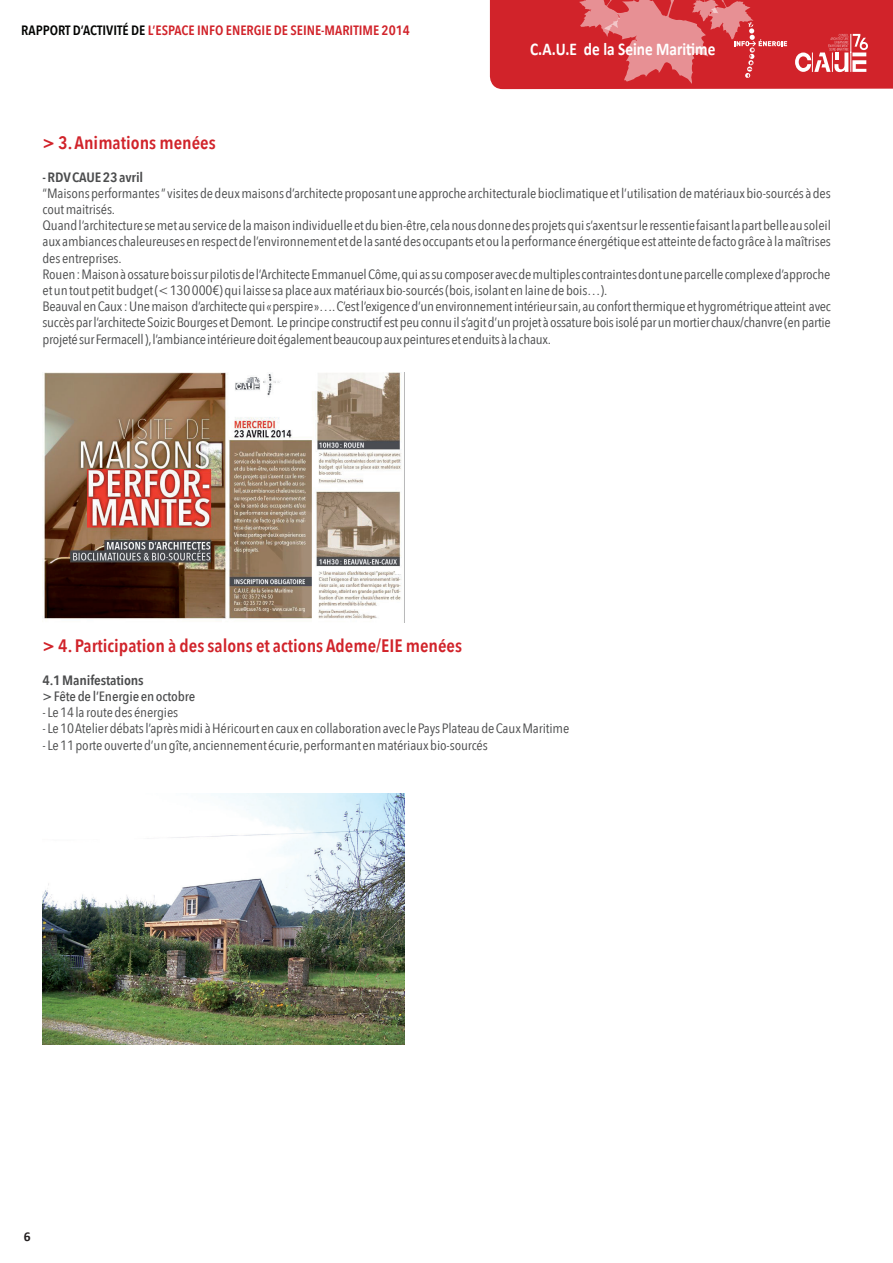
<style>
.page{position:relative;width:893px;height:1263px;background:#fff}
.page>*{position:absolute;margin:0;border:0;box-sizing:border-box;transform-origin:0 0}
.t1{font:600 18px "Avenir Next Condensed";color:#d1232a;scale:1.05 1}
.t2{font:700 18px "Calibri";color:#fff;scale:.85 1}
.t3{font:13.5px/16.2px "Avenir Next Condensed";letter-spacing:-.015em;color:#4b4c4d;scale:1.1 1}
.t4{font:600 13.5px "Avenir Next Condensed";color:#d1232a;scale:1.05 1}
.t5{font:600 13.5px "Avenir Next Condensed";letter-spacing:-.01em;color:#4b4c4d;scale:1.1 1}
.t6{font:500 13.5px "Avenir Next Condensed";letter-spacing:-.01em;color:#4b4c4d;scale:1.1 1}
.t7{font:700 13.5px "Calibri";color:#231f20}
.s1{color:#040503}
</style>
<div class="page">
<svg style="left:490px;top:0;width:403px;height:89px;background:#d63e45"></svg>
<img style="left:43px;top:372px;width:359px;height:248px">
<img style="left:43px;top:793px;width:361px;height:251px">
<p class="t4" style="left:21px;top:18px;width:372px"><span class="s1">Rapport d’activité de</span> l’Espace Info Energie de Seine-Maritime 2014</p>
<h1 class="t2" style="left:530px;top:37px;width:220px">C.A.U.E de la Seine Maritime</h1>
<h1 class="t1" style="left:43px;top:127px;width:166px">&gt; 3. Animations menées</h1>
<p class="t5" style="left:43px;top:165px;width:93px">- RDV CAUE 23 avril</p>
<p class="t3" style="left:43px;top:184px;width:718px">“Maisons performantes ” visites de deux maisons d’architecte proposant une approche architecturale bioclimatique et l’utilisation de matériaux bio-sourcés à des cout maitrisés.<br>Quand l’architecture se met au service de la maison individuelle et du bien-être, cela nous donne des projets qui s’axent sur le ressentie faisant la part belle au soleil aux ambiances chaleureuses en respect de l’environnement et de la santé des occupants et ou la performance énergétique est atteinte de facto grâce à la maîtrises des entreprises.<br>Rouen : Maison à ossature bois sur pilotis de l’Architecte Emmanuel Côme, qui as su composer avec de multiples contraintes dont une parcelle complexe d’approche et un tout petit budget (&lt; 130 000€) qui laisse sa place aux matériaux bio-sourcés (bois, isolant en laine de bois…).<br>Beauval en Caux : Une maison d’architecte qui « perspire »…. C’est l’exigence d’un environnement intérieur sain, au confort thermique et hygrométrique atteint avec succès par l’architecte Soizic Bourges et Demont. Le principe constructif est peu connu il s’agit d’un projet à ossature bois isolé par un mortier chaux/chanvre (en partie projeté sur Fermacell ), l’ambiance intérieure doit également beaucoup aux peintures et enduits à la chaux.</p>
<h1 class="t1" style="left:43px;top:630px;width:401px">&gt; 4. Participation à des salons et actions Ademe/EIE menées</h1>
<p class="t5" style="left:43px;top:668px;width:94px">4.1 Manifestations</p>
<p class="t6" style="left:43px;top:688px;width:140px">&gt; Fête de l’Energie en octobre</p>
<p class="t3" style="left:43px;top:704px;width:125px">- Le 14 la route des énergies</p>
<p class="t3" style="left:43px;top:720px;width:480px">- Le 10 Atelier débats l’après midi à Héricourt en caux en collaboration avec le Pays Plateau de Caux Maritime</p>
<p class="t3" style="left:43px;top:736px;width:406px">- Le 11 porte ouverte d’un gîte, anciennement écurie, performant en matériaux bio-sourcés</p>
<p class="t7" style="left:24px;top:1228px;width:8px">6</p>
</div>
